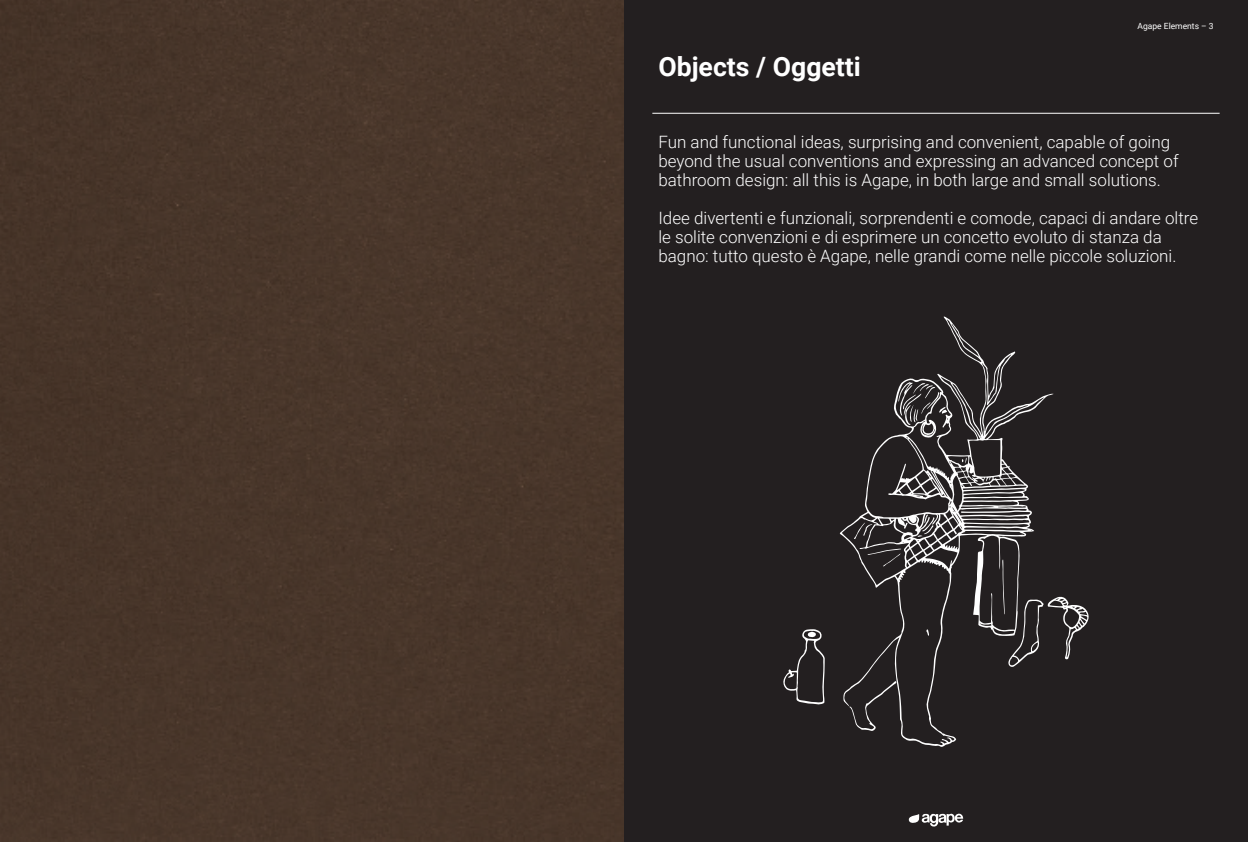
<style>
.page{position:relative;width:1248px;height:842px;background:#fff}
.page>*{position:absolute;margin:0;border:0;box-sizing:border-box;transform-origin:0 0}
.t1{font:700 26.6px "Roboto";color:#fff}
.t2{font:300 17px/18.9px "Roboto";color:#fff}
.t3{font:8.5px "Roboto";color:#fff}
</style>
<div class="page">
<div style="left:0;top:0;width:624px;height:842px;background:#48362a"></div>
<div style="left:624px;top:0;width:623px;height:842px;background:#231f20"></div>
<svg style="left:908px;top:813px;width:55px;height:14px"></svg>
<hr style="left:652px;top:113px;width:567px;height:1px;background:#fff">
<svg style="left:839px;top:316px;width:214px;height:431px;background:#363233"></svg>
<svg style="left:849px;top:681px;width:47px;height:50px;background:#312d2e"></svg>
<svg style="left:926px;top:629px;width:3px;height:7px"></svg>
<svg style="left:1002px;top:560px;width:87px;height:107px;background:#353233"></svg>
<svg style="left:867px;top:548px;width:34px;height:18px"></svg>
<svg style="left:853px;top:523px;width:19px;height:16px"></svg>
<svg style="left:898px;top:382px;width:49px;height:43px;background:#545151"></svg>
<svg style="left:917px;top:514px;width:17px;height:23px"></svg>
<svg style="left:961px;top:458px;width:5px;height:5px"></svg>
<svg style="left:782px;top:629px;width:42px;height:76px;background:#3d3a3a"></svg>
<p class="t1" style="left:658px;top:48px;width:204px">Objects / Oggetti</p>
<p class="t3" style="left:1137px;top:20px;width:78px">Agape Elements – 3</p>
<p class="t2" style="left:658px;top:132px;width:522px">Fun and functional ideas, surprising and convenient, capable of going beyond the usual conventions and expressing an advanced concept of bathroom design: all this is Agape, in both large and small solutions.</p>
<p class="t2" style="left:658px;top:208px;width:541px">Idee divertenti e funzionali, sorprendenti e comode, capaci di andare oltre le solite convenzioni e di esprimere un concetto evoluto di stanza da bagno: tutto questo è Agape, nelle grandi come nelle piccole soluzioni.</p>
</div>
